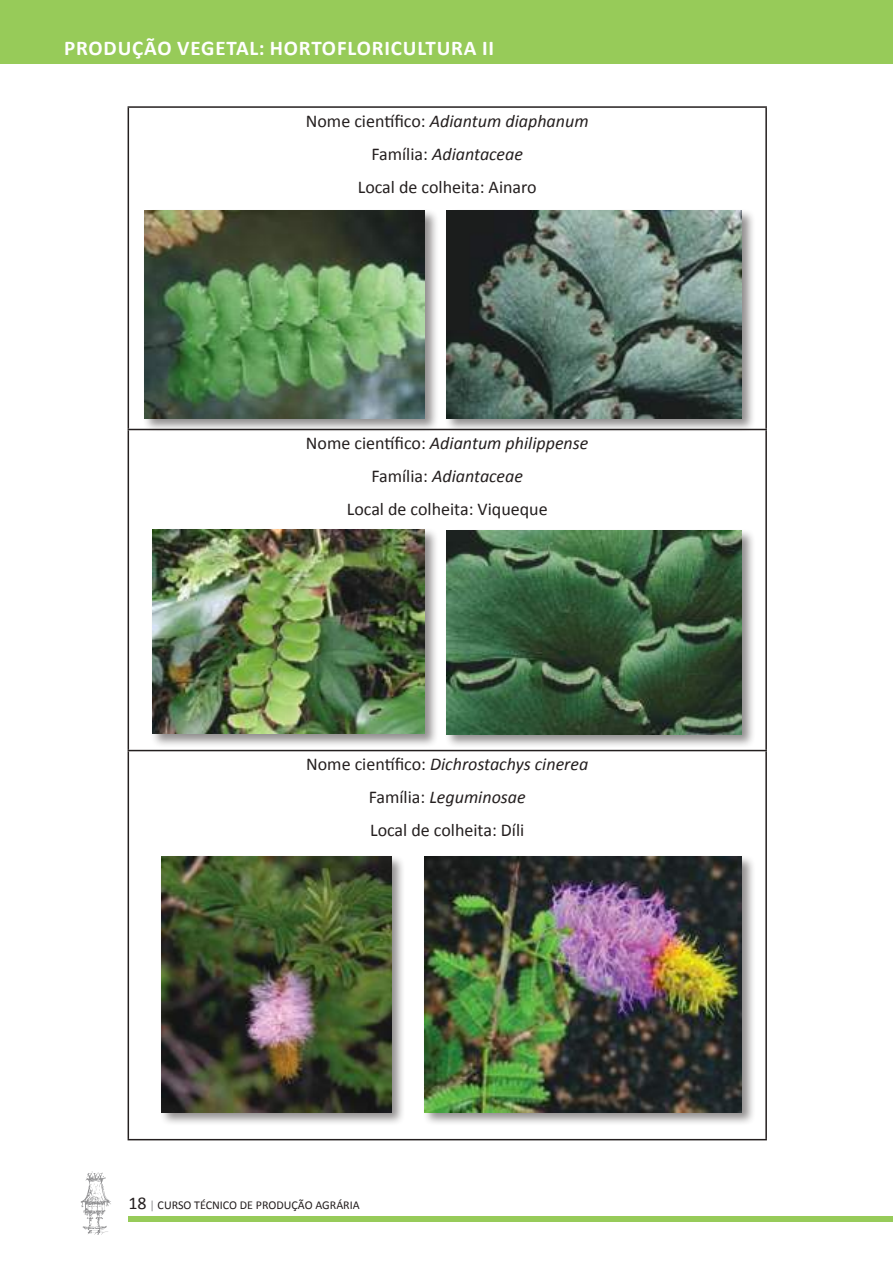
<style>
.page{position:relative;width:893px;height:1263px;background:#fff}
.page>*{position:absolute;margin:0;border:0;box-sizing:border-box;transform-origin:0 0}
.t1{font:700 21px "Calibri";letter-spacing:.04em;color:#fff}
.t2{font:18px/33px "Calibri";color:#241f1f;text-align:center}
.t3{font:12px "Calibri";color:#241f1f}
.s1{font-style:italic}
.s2{font-size:18px}
.s3{color:#919193}
</style>
<div class="page">
<div style="left:128px;top:1216px;width:765px;height:5px;background:#97cb59"></div>
<div style="left:0;top:0;width:893px;height:64px;background:#97cb59"></div>
<svg style="left:80px;top:1171px;width:31px;height:64px"></svg>
<hr style="left:128px;top:106px;width:639px;height:2px;background:#241f1f">
<hr style="left:128px;top:108px;width:1px;height:321px;background:#241f1f">
<hr style="left:765px;top:108px;width:2px;height:321px;background:#241f1f">
<hr style="left:128px;top:429px;width:639px;height:1px;background:#241f1f">
<hr style="left:128px;top:430px;width:1px;height:320px;background:#241f1f">
<hr style="left:765px;top:430px;width:2px;height:320px;background:#241f1f">
<hr style="left:128px;top:750px;width:639px;height:1px;background:#241f1f">
<hr style="left:128px;top:751px;width:1px;height:388px;background:#241f1f">
<hr style="left:765px;top:751px;width:2px;height:388px;background:#241f1f">
<hr style="left:128px;top:1139px;width:639px;height:1px;background:#241f1f">
<div style="left:142px;top:208px;width:297px;height:225px;background:#241f1f;opacity:.5"></div>
<img style="left:145px;top:210px;width:280px;height:209px">
<div style="left:444px;top:208px;width:312px;height:225px;background:#241f1f;opacity:.5"></div>
<img style="left:446px;top:210px;width:295px;height:209px">
<div style="left:150px;top:527px;width:289px;height:221px;background:#241f1f;opacity:.5"></div>
<img style="left:152px;top:529px;width:273px;height:205px">
<div style="left:444px;top:528px;width:311px;height:220px;background:#241f1f;opacity:.5"></div>
<img style="left:446px;top:530px;width:295px;height:204px">
<div style="left:159px;top:855px;width:247px;height:271px;background:#241f1f;opacity:.5"></div>
<img style="left:162px;top:857px;width:229px;height:255px">
<div style="left:422px;top:855px;width:334px;height:271px;background:#241f1f;opacity:.5"></div>
<img style="left:425px;top:857px;width:317px;height:255px">
<p class="t1" style="left:64px;top:35px;width:432px">PRODUÇÃO VEGETAL: HORTOFLORICULTURA II</p>
<p class="t2" style="left:306px;top:103px;width:284px">Nome científico: <span class="s1">Adiantum diaphanum<br></span>Família: <span class="s1">Adiantaceae<br></span>Local de colheita: Ainaro</p>
<p class="t2" style="left:306px;top:426px;width:284px">Nome científico: <span class="s1">Adiantum philippense<br></span>Família: <span class="s1">Adiantaceae<br></span>Local de colheita: Viqueque</p>
<p class="t2" style="left:306px;top:747px;width:284px">Nome científico: <span class="s1">Dichrostachys cinerea<br></span>Família: <span class="s1">Leguminosae<br></span>Local de colheita: Díli</p>
<p class="t3" style="left:128px;top:1198px;width:233px"><span class="s2">18</span> <span class="s3">|</span> CURSO TÉCNICO DE PRODUÇÃO AGRÁRIA</p>
</div>
